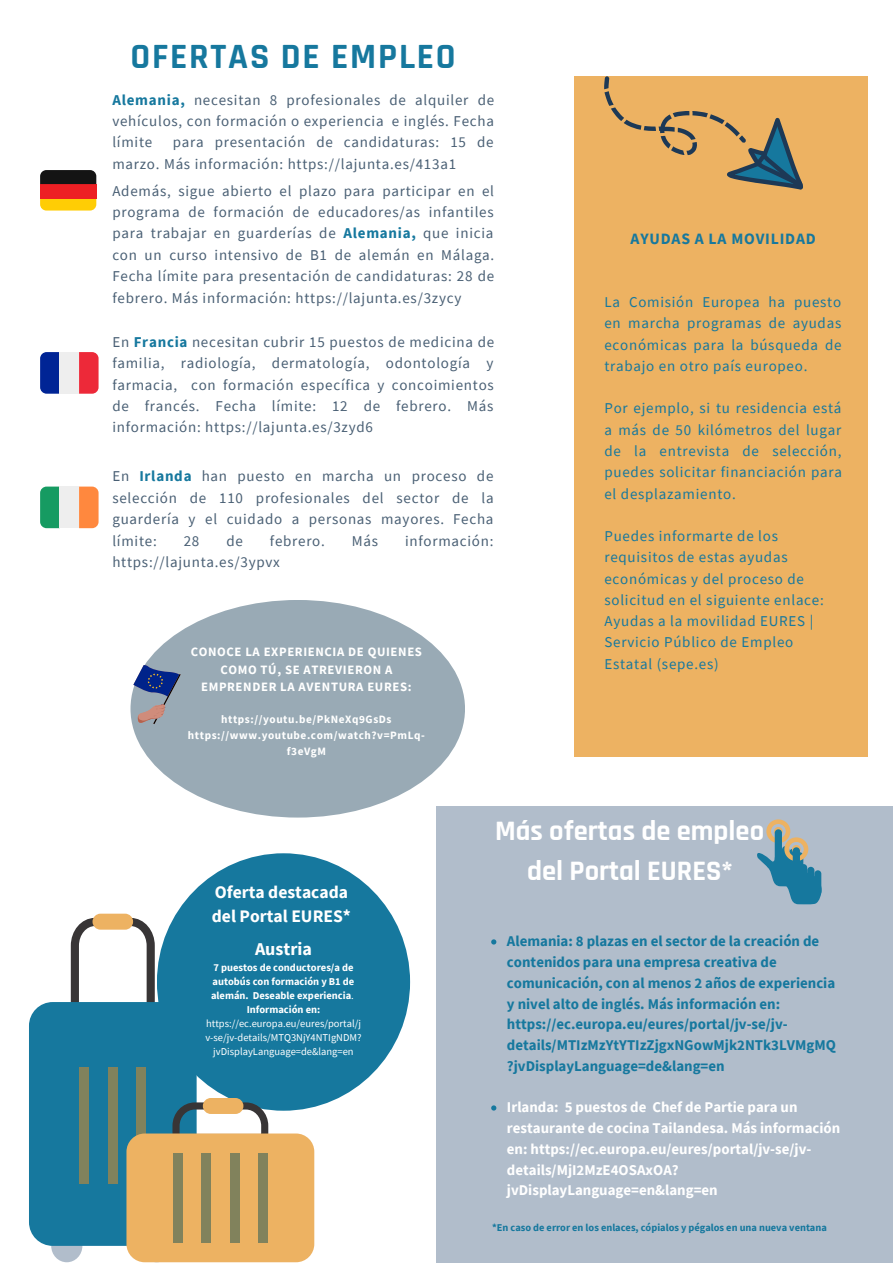
<style>
.page{position:relative;width:893px;height:1264px;background:#fff}
.page>*{position:absolute;margin:0;border:0;box-sizing:border-box;transform-origin:0 0}
.t1{font:700 35.85px "Rajdhani";letter-spacing:.05em;color:#16789e}
.t2{font:700 28.5px/39.3px "Rajdhani";color:#fff;text-align:center}
.t3{font:700 18px "Source Sans Pro";color:#fff}
.t4{font:700 17.55px/23.5px "Source Sans Pro";color:#fff}
.t5{font:700 15.75px "Source Sans Pro";letter-spacing:.05em;color:#16789e}
.t6{font:15px/21.3px "Source Sans Pro";letter-spacing:.05em;color:#495f74;text-align:justify}
.t7{font:15px/21.3px "Source Sans Pro";letter-spacing:.05em;color:#16789e;text-align:justify}
.t8{font:700 14.85px/20.7px "Source Sans Pro";color:#16789e}
.t9{font:700 14.85px/20.7px "Source Sans Pro";color:#fff}
.t10{font:700 12.75px/17.9px "Source Sans Pro";letter-spacing:.05em;color:#fff;text-align:center}
.t11{font:700 11.25px/15.9px "Source Sans Pro";letter-spacing:.05em;color:#fff;text-align:center}
.t12{font:10.5px/14px "Source Sans Pro";color:#fff;text-align:center}
.t13{font:700 10.5px/14px "Source Sans Pro";color:#fff;text-align:center}
.t14{font:700 10.35px "Source Sans Pro";color:#16789e}
.s1{font-weight:700;color:#16789e}
.s2{font-weight:400}
</style>
<div class="page">
<div style="left:575px;top:461px;width:292px;height:296px;background:#edb262"></div>
<div style="left:575px;top:347px;width:292px;height:297px;background:#edb262"></div>
<div style="left:575px;top:76px;width:292px;height:296px;background:#edb262"></div>
<svg style="left:604px;top:76px;width:199px;height:114px"></svg>
<div style="left:157px;top:853px;width:253px;height:257px;background:#16789e;border-radius:50%"></div>
<div style="left:436px;top:805px;width:456px;height:457px;background:#b1bdcb"></div>
<svg style="left:70px;top:918px;width:89px;height:84px"></svg>
<div style="left:51px;top:1229px;width:31px;height:33px;background:#b1bdcb;border-radius:50%"></div>
<div style="left:29px;top:1002px;width:168px;height:243px;background:#16789e;border-radius:24px"></div>
<div style="left:79px;top:1067px;width:10px;height:116px;background:#81825c"></div>
<div style="left:108px;top:1067px;width:10px;height:116px;background:#81825c"></div>
<div style="left:136px;top:1067px;width:10px;height:116px;background:#81825c"></div>
<div style="left:92px;top:913px;width:41px;height:16px;background:#edb262;border-radius:8px"></div>
<svg style="left:172px;top:1098px;width:100px;height:35px"></svg>
<div style="left:126px;top:1133px;width:188px;height:129px;background:#edb262;border-radius:18px"></div>
<div style="left:203px;top:1097px;width:40px;height:16px;background:#edb262;border-radius:8px"></div>
<div style="left:173px;top:1153px;width:10px;height:89px;background:#81825c"></div>
<div style="left:201px;top:1153px;width:10px;height:89px;background:#81825c"></div>
<div style="left:230px;top:1153px;width:10px;height:89px;background:#81825c"></div>
<div style="left:258px;top:1153px;width:10px;height:89px;background:#81825c"></div>
<div style="left:130px;top:600px;width:335px;height:217px;background:#99aab5;border-radius:50%"></div>
<svg style="left:133px;top:664px;width:48px;height:60px"></svg>
<svg style="left:757px;top:819px;width:64px;height:85px"></svg>
<svg style="left:40px;top:486px;width:20px;height:42px"></svg>
<div style="left:60px;top:486px;width:19px;height:42px;background:#eee"></div>
<svg style="left:79px;top:486px;width:20px;height:42px"></svg>
<svg style="left:40px;top:198px;width:56px;height:12px"></svg>
<div style="left:40px;top:184px;width:56px;height:14px;background:#ed1f24"></div>
<svg style="left:40px;top:170px;width:56px;height:14px"></svg>
<svg style="left:79px;top:352px;width:20px;height:42px"></svg>
<svg style="left:40px;top:352px;width:20px;height:42px"></svg>
<div style="left:60px;top:352px;width:19px;height:42px;background:#eee"></div>
<svg style="left:491px;top:939px;width:5px;height:5px"></svg>
<svg style="left:491px;top:1105px;width:5px;height:5px"></svg>
<h1 class="t1" style="left:130px;top:35px;width:327px">OFERTAS DE EMPLEO</h1>
<p class="t6" style="left:112px;top:89px;width:383px"><span class="s1">Alemania,</span> necesitan 8 profesionales de alquiler de vehículos, con formación o experiencia e inglés. Fecha límite</p>
<p class="t6" style="left:112px;top:131px;width:382px;text-indent:60px">para presentación de candidaturas: 15 de marzo. Más información: https://lajunta.es/413a1</p>
<p class="t6" style="left:112px;top:180px;width:383px">Además, sigue abierto el plazo para participar en el programa de formación de educadores/as infantiles para trabajar en guarderías de <span class="s1">Alemania,</span> que inicia con un curso intensivo de B1 de alemán en Málaga.<br>Fecha límite para presentación de candidaturas: 28 de febrero. Más información: https://lajunta.es/3zycy</p>
<p class="t6" style="left:112px;top:331px;width:383px">En <span class="s1">Francia</span> necesitan cubrir 15 puestos de medicina de familia, radiología, dermatología, odontología y farmacia, con formación específica y concoimientos de francés. Fecha límite: 12 de febrero. Más información: https://lajunta.es/3zyd6</p>
<p class="t6" style="left:112px;top:465px;width:383px">En <span class="s1">Irlanda</span> han puesto en marcha un proceso de selección de 110 profesionales del sector de la guardería y el cuidado a personas mayores. Fecha límite:</p>
<p class="t6" style="left:184px;top:529px;width:17px">28</p>
<p class="t6" style="left:226px;top:529px;width:18px">de</p>
<p class="t6" style="left:270px;top:529px;width:57px">febrero.</p>
<p class="t6" style="left:352px;top:529px;width:28px">Más</p>
<p class="t6" style="left:405px;top:529px;width:90px">información:</p>
<p class="t6" style="left:112px;top:551px;width:169px">https://lajunta.es/3ypvx</p>
<p class="t10" style="left:191px;top:642px;width:233px">CONOCE LA EXPERIENCIA DE QUIENES<br>COMO TÚ, SE ATREVIERON A<br>EMPRENDER LA AVENTURA EURES:</p>
<p class="t11" style="left:188px;top:711px;width:238px">https://youtu.be/PkNeXq9GsDs https://www.youtube.com/watch?v=PmLq&shy;f3eVgM</p>
<p class="t5" style="left:630px;top:229px;width:187px">AYUDAS A LA MOVILIDAD</p>
<p class="t7" style="left:604px;top:291px;width:238px">La Comisión Europea ha puesto en marcha programas de ayudas económicas para la búsqueda de trabajo en otro país europeo.</p>
<p class="t7" style="left:604px;top:397px;width:239px">Por ejemplo, si tu residencia está a más de 50 kilómetros del lugar de la entrevista de selección, puedes solicitar financiación para el desplazamiento.</p>
<p class="t7" style="left:604px;top:525px;width:221px;text-align:left">Puedes informarte de los requisitos de estas ayudas económicas y del proceso de solicitud en el siguiente enlace:<br>Ayudas a la movilidad EURES |<br>Servicio Público de Empleo<br>Estatal (sepe.es)</p>
<p class="t4" style="left:212px;top:880px;width:140px">Oferta destacada del Portal EURES*</p>
<p class="t3" style="left:255px;top:937px;width:58px">Austria</p>
<p class="t13" style="left:211px;top:960px;width:145px">7 puestos de conductores/a de autobús con formación y B1 de alemán. Deseable experiencia<span class="s2">.<br></span>Información en:</p>
<p class="t12" style="left:205px;top:1016px;width:158px">https://ec.europa.eu/eures/portal/j v-se/jv-details/MTQ3NjY4NTIgNDM? jvDisplayLanguage=de&amp;lang=en</p>
<h2 class="t2" style="left:495px;top:812px;width:270px">Más ofertas de empleo del Portal EURES*</h2>
<p class="t8" style="left:507px;top:930px;width:330px">Alemania: 8 plazas en el sector de la creación de contenidos para una empresa creativa de comunicación, con al menos 2 años de experiencia y nivel alto de inglés. Más información en: https://ec.europa.eu/eures/portal/jv-se/jv&shy;details/MTIzMzYtYTIzZjgxNGowMjk2NTk3LVMgMQ ?jvDisplayLanguage=de&amp;lang=en</p>
<p class="t9" style="left:507px;top:1096px;width:335px">Irlanda: 5 puestos de Chef de Partie para un restaurante de cocina Tailandesa. Más información en: https://ec.europa.eu/eures/portal/jv-se/jv&shy;details/MjI2MzE4OSAxOA? jvDisplayLanguage=en&amp;lang=en</p>
<p class="t14" style="left:492px;top:1220px;width:336px">*En caso de error en los enlaces, cópialos y pégalos en una nueva ventana</p>
</div>
